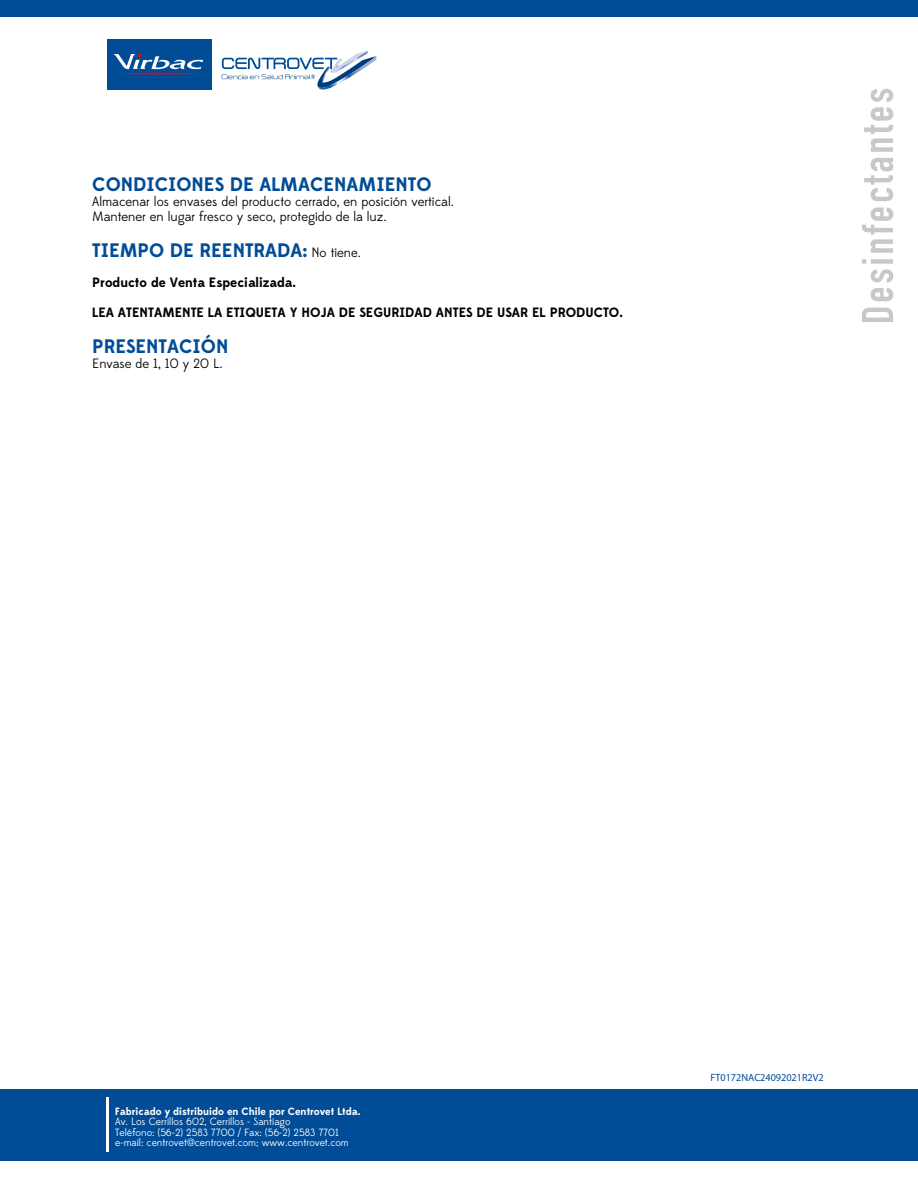
<style>
.page{position:relative;width:918px;height:1188px;background:#fff}
.page>*{position:absolute;margin:0;border:0;box-sizing:border-box;transform-origin:0 0}
.t1{font:700 19.5px "Edmondsans";color:#004c97}
.t2{font:13.5px/15px "Edmondsans";color:#000}
.t3{font:700 13.5px "Edmondsans";color:#000}
.t4{font:10.5px/10.5px "Edmondsans";color:#fff}
.t5{font:700 10.5px "Edmondsans";color:#fff}
.t6{font:10.5px "Myriad Pro";color:#004c97}
.s1{font-weight:400;font-size:13.5px;color:#000}
</style>
<div class="page">
<div style="left:107px;top:40px;width:104px;height:50px;background:#004c97"></div>
<hr style="left:114px;top:73px;width:91px;height:1px;background:#e20613;border-radius:50%">
<svg style="left:114px;top:54px;width:89px;height:15px"></svg>
<svg style="left:222px;top:51px;width:154px;height:39px"></svg>
<div style="left:0;top:0;width:918px;height:16px;background:#004c97"></div>
<div style="left:0;top:1089px;width:918px;height:71px;background:#004c97"></div>
<hr style="left:107px;top:1097px;width:2px;height:55px;background:#fff">
<svg style="left:862px;top:308px;width:31px;height:14px"></svg>
<svg style="left:862px;top:259px;width:31px;height:42px"></svg>
<svg style="left:862px;top:208px;width:31px;height:45px"></svg>
<svg style="left:864px;top:158px;width:29px;height:43px"></svg>
<svg style="left:864px;top:89px;width:29px;height:63px"></svg>
<h1 class="t1" style="left:92px;top:172px;width:341px">CONDICIONES DE ALMACENAMIENTO</h1>
<p class="t2" style="left:92px;top:194px;width:363px">Almacenar los envases del producto cerrado, en posición vertical.<br>Mantener en lugar fresco y seco, protegido de la luz.</p>
<h1 class="t1" style="left:92px;top:238px;width:270px">TIEMPO DE REENTRADA: <span class="s1">No tiene.</span></h1>
<p class="t3" style="left:92px;top:274px;width:205px">Producto de Venta Especializada.</p>
<p class="t3" style="left:92px;top:304px;width:532px">LEA ATENTAMENTE LA ETIQUETA Y HOJA DE SEGURIDAD ANTES DE USAR EL PRODUCTO.</p>
<h1 class="t1" style="left:92px;top:334px;width:138px">PRESENTACIÓN</h1>
<p class="t2" style="left:92px;top:356px;width:132px">Envase de 1, 10 y 20 L.</p>
<p class="t5" style="left:115px;top:1104px;width:247px">Fabricado y distribuido en Chile por Centrovet Ltda.</p>
<p class="t4" style="left:115px;top:1117px;width:235px">Av. Los Cerrillos 602, Cerrillos - Santiago<br>Teléfono: (56-2) 2583 7700 / Fax: (56-2) 2583 7701 e-mail: centrovet@centrovet.com; www.centrovet.com</p>
<p class="t6" style="left:710px;top:1071px;width:115px">FT0172NAC24092021R2V2</p>
</div>
